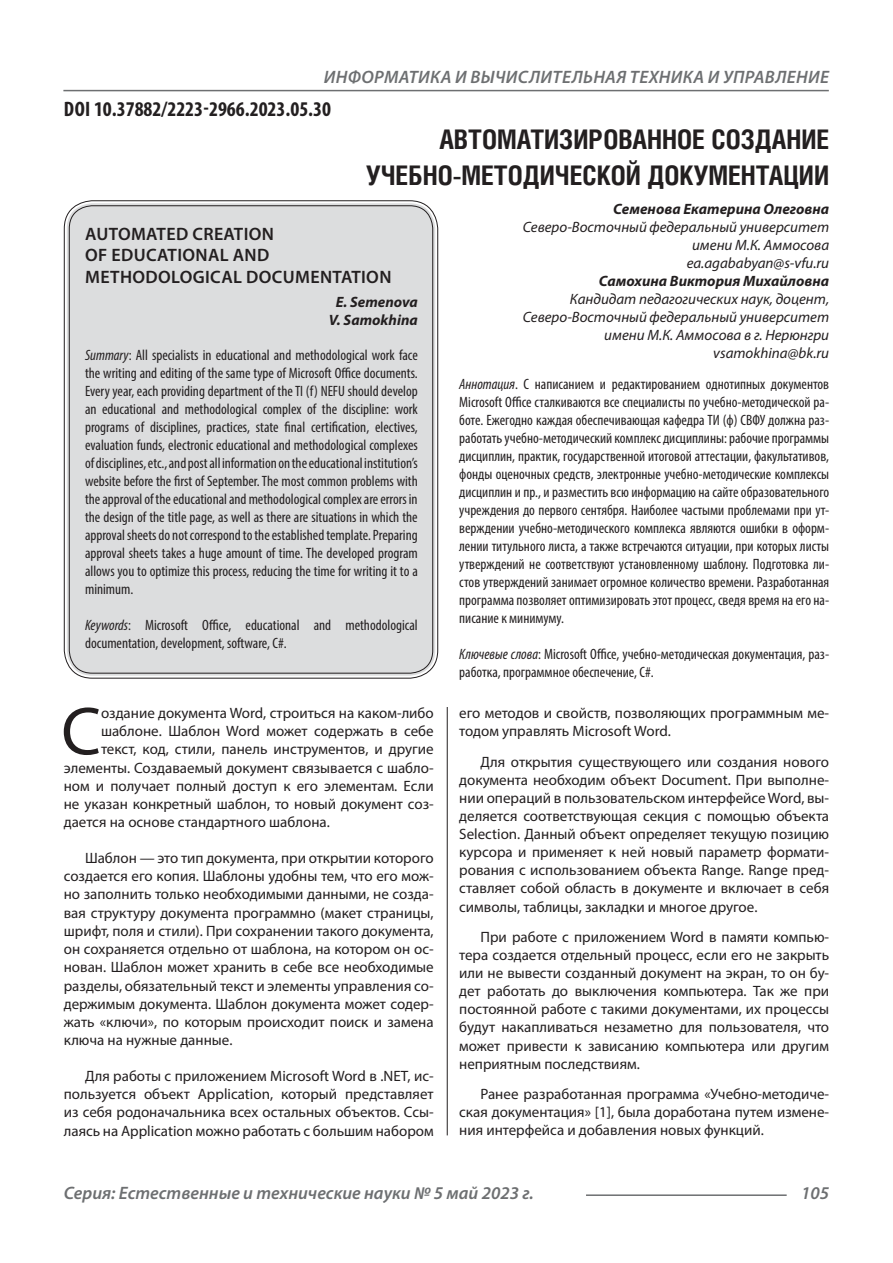
<style>
.page{position:relative;width:893px;height:1263px;background:#fff}
.page>*{position:absolute;margin:0;border:0;box-sizing:border-box;transform-origin:0 0}
.t1{font:68.4px "Myriad Pro";color:#231f20}
.t2{font:700 27px "Helios Cond C";color:#231f20}
.t3{font:700 condensed 21px "Myriad Pro";color:#231f20}
.t4{font:600 18px "Myriad Pro";letter-spacing:.02em;color:#231f20}
.t5{font:italic 600 18px "Myriad Pro";letter-spacing:.02em;color:#6d6f71}
.t6{font:italic 600 18px "Myriad Pro";color:#6d6f71}
.t7{font:15px/18px "Myriad Pro";color:#231f20;text-align:justify}
.t8{font:condensed 15px/18px "Myriad Pro";color:#231f20;text-align:justify}
.t9{font:italic 15px/18px "Myriad Pro";color:#231f20;text-align:right}
.t10{font:italic 700 15px/18px "Myriad Pro";color:#231f20;text-align:center}
.s1{font-style:italic}
</style>
<div class="page">
<hr style="left:447px;top:128px;width:1px;height:1007px;background:#231f20">
<hr style="left:63px;top:90px;width:766px;height:1px;background:#6d6f71">
<hr style="left:586px;top:1194px;width:201px;height:2px;background:#6d6f71">
<div style="left:443px;top:128px;width:10px;height:579px;background:#fff"></div>
<div style="left:67px;top:203px;width:368px;height:473px;background:#dcddde;border-radius:26px"></div>
<p class="t5" style="left:324px;top:66px;width:496px">Информатика и вычислительная техника и управление</p>
<h3 class="t3" style="left:64px;top:96px;width:269px">DOI 10.37882/2223-2966.2023.05.30</h3>
<h2 class="t2" style="left:439px;top:124px;width:16px">АВТО</h2>
<h2 class="t2" style="left:497px;top:124px;width:35px">МАТИЗИ</h2>
<h2 class="t2" style="left:589px;top:124px;width:30px">РОВАННОЕ</h2>
<h2 class="t2" style="left:711px;top:124px;width:16px">СОЗДАНИЕ</h2>
<h2 class="t2" style="left:366px;top:160px;width:45px">УЧЕБНО</h2>
<h2 class="t2" style="left:453px;top:160px;width:44px">-МЕТОДИ</h2>
<h2 class="t2" style="left:555px;top:160px;width:30px">ЧЕСКОЙ</h2>
<h2 class="t2" style="left:648px;top:160px;width:16px">ДОКУ</h2>
<h2 class="t2" style="left:708px;top:160px;width:35px">МЕНТАЦИИ</h2>
<p class="t10" style="left:613px;top:199px;width:217px">Семенова Екатерина Олеговна</p>
<p class="t9" style="left:523px;top:217px;width:308px">Северо-Восточный федеральный университет имени М.К. Аммосова<br>ea.agababyan@s-vfu.ru</p>
<p class="t10" style="left:599px;top:271px;width:232px">Самохина Виктория Михайловна</p>
<p class="t9" style="left:523px;top:289px;width:308px">Кандидат педагогических наук, доцент, Северо-Восточный федеральный университет имени М.К. Аммосова в г. Нерюнгри vsamokhina@bk.ru</p>
<p class="t8" style="left:459px;top:375px;width:371px"><span class="s1">Аннотация</span>. С написанием и редактированием однотипных документов Microsoft Office сталкиваются все специалисты по учебно-методической ра&shy;боте. Ежегодно каждая обеспечивающая кафедра ТИ (ф) СВФУ должна раз&shy;работать учебно-методический комплекс дисциплины: рабочие программы дисциплин, практик, государственной итоговой аттестации, факультативов, фонды оценочных средств, электронные учебно-методические комплексы дисциплин и пр., и разместить всю информацию на сайте образовательного учреждения до первого сентября. Наиболее частыми проблемами при ут&shy;верждении учебно-методического комплекса являются ошибки в оформ&shy;лении титульного листа, а также встречаются ситуации, при которых листы утверждений не соответствуют установленному шаблону. Подготовка ли&shy;стов утверждений занимает огромное количество времени. Разработанная программа позволяет оптимизировать этот процесс, сведя время на его на&shy;писание к минимуму.</p>
<p class="t8" style="left:459px;top:645px;width:371px"><span class="s1">Ключевые слова</span>: Microsoft Office, учебно-методическая документация, раз&shy;работка, программное обеспечение, С#.</p>
<p class="t4" style="left:85px;top:222px;width:36px">AUTOMATED</p>
<p class="t4" style="left:192px;top:222px;width:33px">CREATION</p>
<p class="t4" style="left:85px;top:244px;width:73px">OF EDUCATIONA</p>
<p class="t4" style="left:220px;top:244px;width:26px">L AND</p>
<p class="t4" style="left:85px;top:265px;width:14px">METHODO</p>
<p class="t4" style="left:171px;top:265px;width:88px">LOGICAL DOC</p>
<p class="t4" style="left:283px;top:265px;width:24px">UMENTATION</p>
<p class="t10" style="left:329px;top:292px;width:91px">E. Semenova<br>V. Samokhina</p>
<p class="t8" style="left:85px;top:346px;width:334px"><span class="s1">Summary</span>: All specialists in educational and methodological work face the writing and editing of the same type of Microsoft Office documents.<br>Every year, each providing department of the TI (f) NEFU should develop an educational and methodological complex of the discipline: work programs of disciplines, practices, state final certification, electives, evaluation funds, electronic educational and methodological complexes of disciplines, etc., and post all information on the educational institution’s website before the first of September. The most common problems with the approval of the educational and methodological complex are errors in the design of the title page, as well as there are situations in which the approval sheets do not correspond to the established template. Preparing approval sheets takes a huge amount of time. The developed program allows you to optimize this process, reducing the time for writing it to a minimum.</p>
<p class="t8" style="left:85px;top:616px;width:334px"><span class="s1">Keywords</span>: Microsoft Office, educational and methodological documentation, development, software, C#.</p>
<h1 class="t1" style="left:61px;top:689px;width:41px">С</h1>
<p class="t7" style="left:101px;top:704px;width:334px">оздание документа Word, строиться на каком-либо</p>
<p class="t7" style="left:101px;top:722px;width:334px">шаблоне. Шаблон Word может содержать в себе</p>
<p class="t7" style="left:101px;top:740px;width:334px">текст, код, стили, панель инструментов, и другие</p>
<p class="t7" style="left:64px;top:758px;width:371px">элементы. Создаваемый документ связывается с шабло-</p>
<p class="t7" style="left:64px;top:777px;width:371px">ном и получает полный доступ к его элементам. Если</p>
<p class="t7" style="left:64px;top:795px;width:371px">не указан конкретный шаблон, то новый документ соз-</p>
<p class="t7" style="left:64px;top:813px;width:268px">дается на основе стандартного шаблона.</p>
<p class="t7" style="left:64px;top:848px;width:371px;text-indent:21px">Шаблон — это тип документа, при открытии которого создается его копия. Шаблоны удобны тем, что его мож&shy;но заполнить только необходимыми данными, не созда&shy;вая структуру документа программно (макет страницы, шрифт, поля и стили). При сохранении такого документа, он сохраняется отдельно от шаблона, на котором он ос&shy;нован. Шаблон может хранить в себе все необходимые разделы, обязательный текст и элементы управления со&shy;держимым документа. Шаблон документа может содер&shy;жать «ключи», по которым происходит поиск и замена ключа на нужные данные.</p>
<p class="t7" style="left:64px;top:1066px;width:371px;text-indent:21px">Для работы с приложением Microsoft Word в .NET, ис&shy;пользуется объект Application, который представляет из себя родоначальника всех остальных объектов. Ссы&shy;лаясь на Application можно работать с большим набором</p>
<p class="t7" style="left:459px;top:704px;width:371px">его методов и свойств, позволяющих программным ме&shy;тодом управлять Microsoft Word.</p>
<p class="t7" style="left:459px;top:753px;width:371px;text-indent:21px">Для открытия существующего или создания нового документа необходим объект Document. При выполне&shy;нии операций в пользовательском интерфейсе Word, вы&shy;деляется соответствующая секция с помощью объекта Selection. Данный объект определяет текущую позицию курсора и применяет к ней новый параметр формати&shy;рования с использованием объекта Range. Range пред&shy;ставляет собой область в документе и включает в себя символы, таблицы, закладки и многое другое.</p>
<p class="t7" style="left:459px;top:928px;width:371px;text-indent:21px">При работе с приложением Word в памяти компью&shy;тера создается отдельный процесс, если его не закрыть или не вывести созданный документ на экран, то он бу&shy;дет работать до выключения компьютера. Так же при постоянной работе с такими документами, их процессы будут накапливаться незаметно для пользователя, что может привести к зависанию компьютера или другим неприятным последствиям.</p>
<p class="t7" style="left:459px;top:1085px;width:371px;text-indent:21px">Ранее разработанная программа «Учебно-методиче&shy;ская документация» [1], была доработана путем измене&shy;ния интерфейса и добавления новых функций.</p>
<p class="t6" style="left:64px;top:1182px;width:471px">Серия: Естественные и технические науки № 5 май 2023 г.</p>
<p class="t5" style="left:801px;top:1182px;width:30px">105</p>
</div>
